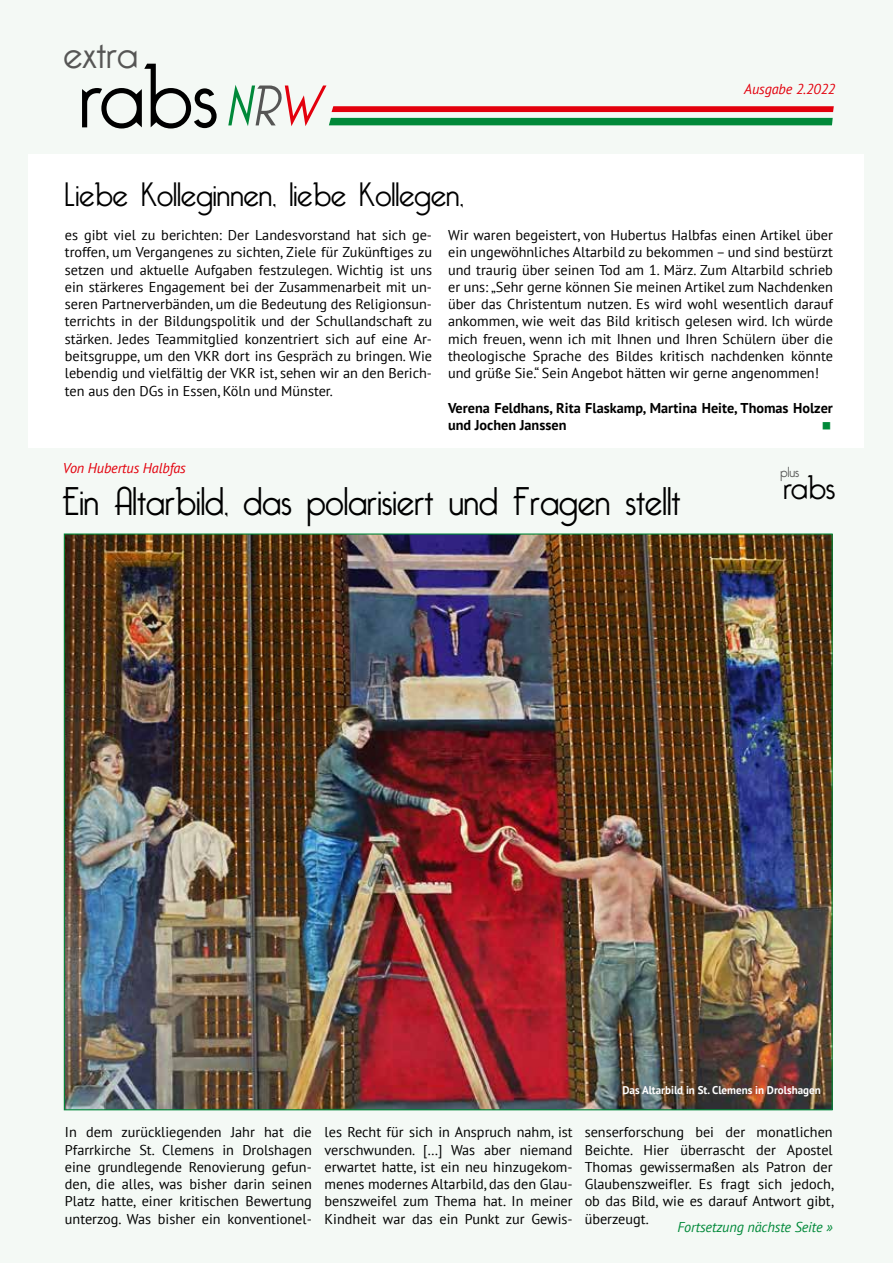
<style>
.page{position:relative;width:893px;height:1263px;background:#f4f9f5}
.page>*{position:absolute;margin:0;border:0;box-sizing:border-box;transform-origin:0 0}
.t1{font:300 88.95px "Bellerose";color:#000}
.t2{font:300 40.5px "Bellerose";color:#565655}
.t3{font:300 39px "Bellerose";color:#000;scale:.96 1}
.t4{font:300 33.3px "Bellerose";color:#000}
.t5{font:300 33px "Bellerose";color:#000}
.t6{font:14.25px/17.2px "PT Sans";color:#000;text-align:justify}
.t7{font:700 14.25px/17.2px "PT Sans";color:#000}
.t8{font:italic 14.25px "PT Sans";letter-spacing:-.01em;color:#e3000c}
.t9{font:italic 14.25px "PT Sans";letter-spacing:-.01em;color:#008939}
.t10{font:300 14.25px "Bellerose";color:#565655}
.t11{font:700 11.25px "PT Sans";color:#fff}
.s1{font-style:italic;font-size:55.8px;color:#008939}
.s2{font-style:italic;font-size:55.8px;color:#565655}
.s3{font-style:italic;font-size:55.8px;color:#e3000c}
</style>
<div class="page">
<div style="left:329px;top:118px;width:504px;height:7px;background:#008939"></div>
<svg style="left:332px;top:106px;width:502px;height:6px;background:#e30a15"></svg>
<div style="left:29px;top:154px;width:835px;height:293px;background:#fff"></div>
<img style="left:66px;top:535px;width:765px;height:573px">
<h2 class="t2" style="left:64px;top:31px;width:76px">extra</h2>
<h1 class="t1" style="left:79px;top:45px;width:254px">rabs <span class="s1">N</span><span class="s2">R</span><span class="s3">W</span></h1>
<p class="t8" style="left:744px;top:79px;width:93px">Ausgabe 2.2022</p>
<h3 class="t5" style="left:65px;top:175px;width:400px">Liebe Kolleginnen, liebe Kollegen,</h3>
<p class="t6" style="left:448px;top:226px;width:386px">Wir waren begeistert, von Hubertus Halbfas einen Artikel über ein ungewöhnliches Altarbild zu bekommen – und sind bestürzt und traurig über seinen Tod am 1. März. Zum Altarbild schrieb er uns: „Sehr gerne können Sie meinen Artikel zum Nachdenken über das Christentum nutzen. Es wird wohl wesentlich darauf ankommen, wie weit das Bild kritisch gelesen wird. Ich würde mich freuen, wenn ich mit Ihnen und Ihren Schülern über die theologische Sprache des Bildes kritisch nachdenken könnte und grüße Sie.“ Sein Angebot hätten wir gerne angenommen!</p>
<p class="t7" style="left:448px;top:399px;width:386px">Verena Feldhans, Rita Flaskamp, Martina Heite, Thomas Holzer und Jochen Janssen</p>
<p class="t8" style="left:63px;top:459px;width:125px">Von Hubertus Halbfas</p>
<h3 class="t3" style="left:62px;top:479px;width:646px">Ein Altarbild, das polarisiert und Fragen stellt</h3>
<p class="t6" style="left:65px;top:226px;width:369px">es gibt viel zu berichten: Der Landesvorstand hat sich ge&shy;troffen, um Vergangenes zu sichten, Ziele für Zukünftiges zu setzen und aktuelle Aufgaben festzulegen. Wichtig ist uns ein stärkeres Engagement bei der Zusammenarbeit mit un&shy;seren Partnerverbänden, um die Bedeutung des Religionsun&shy;terrichts in der Bildungspolitik und der Schullandschaft zu stärken. Jedes Teammitglied konzentriert sich auf eine Ar&shy;beitsgruppe, um den VKR dort ins Gespräch zu bringen. Wie lebendig und vielfältig der VKR ist, sehen wir an den Berich&shy;ten aus den DGs in Essen, Köln und Münster.</p>
<p class="t10" style="left:781px;top:464px;width:20px">plus</p>
<h3 class="t4" style="left:783px;top:468px;width:53px">rabs</h3>
<p class="t6" style="left:65px;top:1123px;width:248px">In dem zurückliegenden Jahr hat die Pfarrkirche St. Clemens in Drolshagen eine grundlegende Renovierung gefun&shy;den, die alles, was bisher darin seinen Platz hatte, einer kritischen Bewertung unterzog. Was bisher ein konventionel-</p>
<p class="t11" style="left:622px;top:1083px;width:200px">Das Altarbild in St. Clemens in Drolshagen</p>
<p class="t6" style="left:325px;top:1123px;width:250px">les Recht für sich in Anspruch nahm, ist verschwunden. […] Was aber niemand erwartet hatte, ist ein neu hinzugekom&shy;menes modernes Altarbild, das den Glau&shy;benszweifel zum Thema hat. In meiner Kindheit war das ein Punkt zur Gewis-</p>
<p class="t6" style="left:585px;top:1123px;width:251px">senserforschung bei der monatlichen Beichte. Hier überrascht der Apostel Thomas gewissermaßen als Patron der Glaubenszweifler. Es fragt sich jedoch, ob das Bild, wie es darauf Antwort gibt, überzeugt.</p>
<p class="t9" style="left:677px;top:1218px;width:157px">Fortsetzung nächste Seite »</p>
</div>
